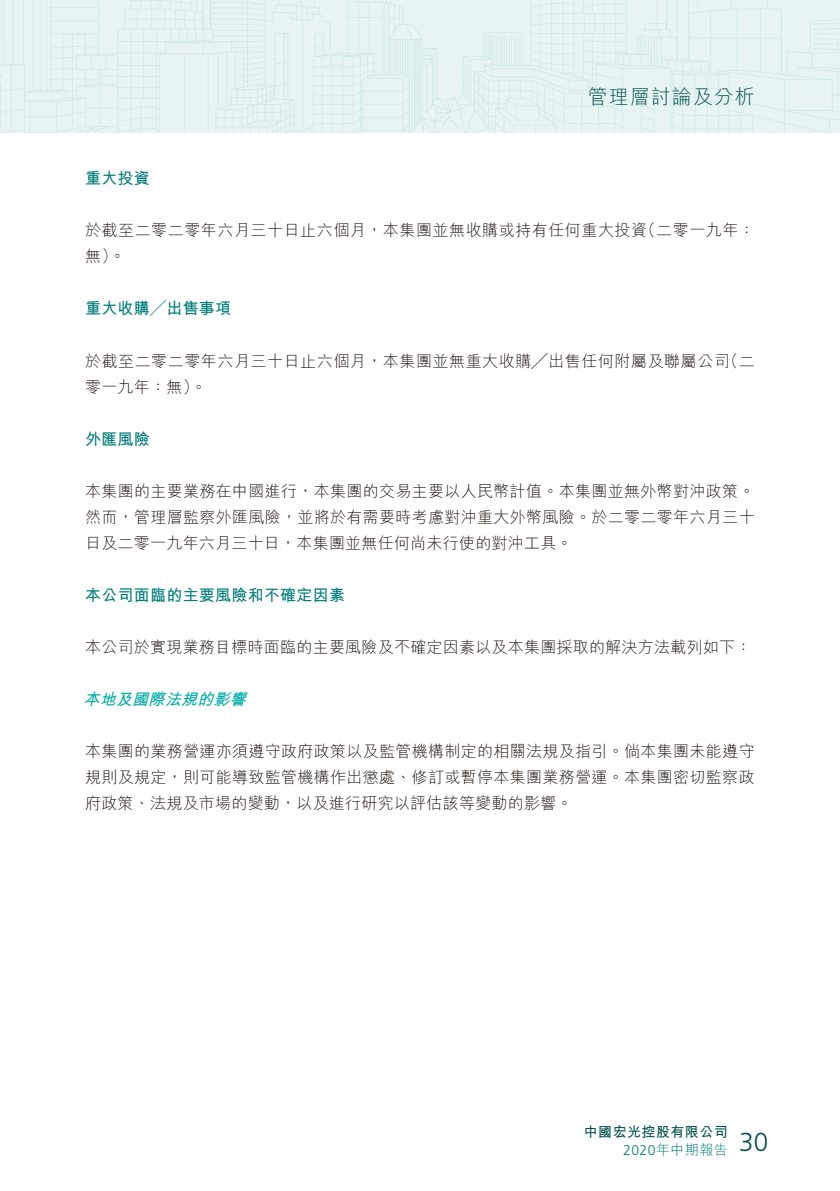
<style>
.page{position:relative;width:840px;height:1191px;background:#fff}
.page>*{position:absolute;margin:0;border:0;box-sizing:border-box;transform-origin:0 0}
.t1{font:300 26px "Frutiger LT Std";color:#004f4d}
.t2{font:300 20px "M Hei HK";letter-spacing:.05em;color:#004f4d}
.t3{font:300 16px/26px "M Hei HK";letter-spacing:.02em;color:#231916}
.t4{font:700 16px "M Hei HK";letter-spacing:.015em;color:#007d7b}
.t5{font:italic 700 16px "M Hei HK";color:#00aca8}
.t6{font:700 14px "M Hei HK";letter-spacing:.03em;color:#004f4d}
.t7{font:300 14px "M Hei HK";letter-spacing:.03em;color:#007d7b}
.s1{font-family:"Frutiger LT Std"}
</style>
<div class="page">
<svg style="left:1px;top:0;width:838px;height:133px;background:#e4f2f1"></svg>
<svg style="left:0;top:0;width:1px;height:133px"></svg>
<p class="t4" style="left:85px;top:167px;width:66px">重大投資</p>
<p class="t2" style="left:587px;top:86px;width:168px">管理層討論及分析</p>
<p class="t3" style="left:639px;top:217px;width:117px">（二零一九年：</p>
<p class="t3" style="left:85px;top:217px;width:563px">於截至二零二零年六月三十日止六個月，本集團並無收購或持有任何重大投資無。(</p>
<p class="t4" style="left:85px;top:297px;width:147px">重大收購╱出售事項</p>
<p class="t3" style="left:85px;top:347px;width:646px">於截至二零二零年六月三十日止六個月，本集團並無重大收購╱出售任何附屬及聯屬公司零一九年：無。(</p>
<p class="t4" style="left:85px;top:427px;width:66px">外匯風險</p>
<p class="t3" style="left:85px;top:477px;width:670px;text-align:justify">本集團的主要業務在中國進行，本集團的交易主要以人民幣計值。本集團並無外幣對沖政策。然而，管理層監察外匯風險，並將於有需要時考慮對沖重大外幣風險。於二零二零年六月三十日及二零一九年六月三十日，本集團並無任何尚未行使的對沖工具。</p>
<p class="t4" style="left:85px;top:583px;width:261px">本公司面臨的主要風險和不確定因素</p>
<p class="t3" style="left:85px;top:633px;width:667px">本公司於實現業務目標時面臨的主要風險及不確定因素以及本集團採取的解決方法載列如下：</p>
<p class="t5" style="left:83px;top:687px;width:169px">本地及國際法規的影響</p>
<p class="t3" style="left:85px;top:737px;width:670px;text-align:justify">本集團的業務營運亦須遵守政府政策以及監管機構制定的相關法規及指引。倘本集團未能遵守規則及規定，則可能導致監管機構作出懲處、修訂或暫停本集團業務營運。本集團密切監察政府政策、法規及市場的變動，以及進行研究以評估該等變動的影響。</p>
<p class="t3" style="left:722px;top:347px;width:34px">（二</p>
<p class="t6" style="left:583px;top:1121px;width:145px">中國宏光控股有限公司</p>
<p class="t7" style="left:623px;top:1142px;width:106px"><span class="s1">2020</span>年中期報告</p>
<h1 class="t1" style="left:738px;top:1127px;width:30px">30</h1>
</div>
